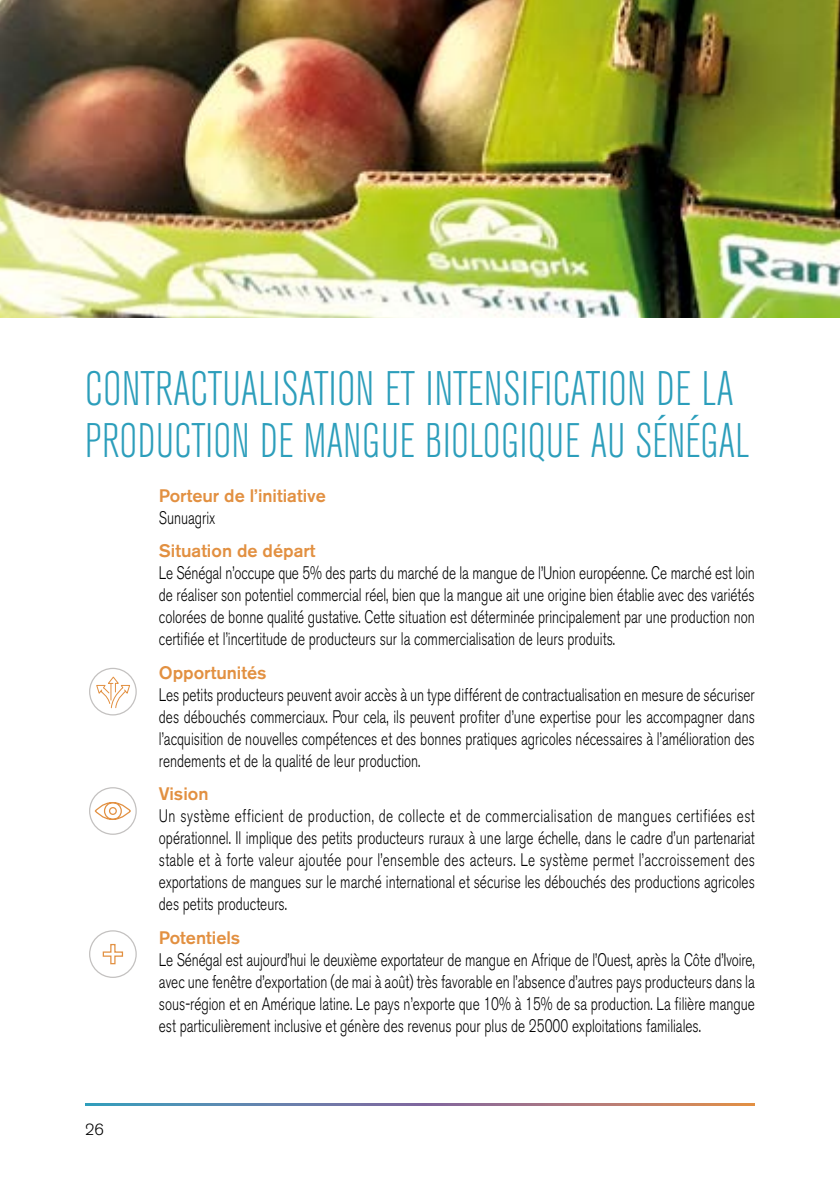
<style>
.page{position:relative;width:840px;height:1191px;background:#fff}
.page>*{position:absolute;margin:0;border:0;box-sizing:border-box;transform-origin:0 0}
.t1{font:300 condensed 48px/52px "Akzidenz Grotesk BE";letter-spacing:.01em;color:#2c9ebb}
.t2{font:700 37.8px "Helvetica Neue LT Std";color:#575756}
.t3{font:700 20.4px "Helvetica Neue LT Std";color:#575756}
.t4{font:300 18px/22px "Akzidenz Grotesk BE";color:#000;text-align:justify;scale:.75 1}
.t5{font:500 18px "Akzidenz Grotesk BE";color:#e29041}
.t6{font:300 16px "Akzidenz Grotesk BE";color:#000}
</style>
<div class="page">
<img style="left:0;top:0;width:839px;height:317px">
<svg style="left:85px;top:1103px;width:669px;height:3px;background:#887f93"></svg>
<div style="left:89px;top:668px;width:48px;height:47px;border:1px solid #c3c1c0;border-radius:50%"></div>
<svg style="left:95px;top:675px;width:36px;height:34px"></svg>
<div style="left:89px;top:787px;width:48px;height:48px;border:1px solid #c3c1c0;border-radius:50%"></div>
<svg style="left:94px;top:802px;width:37px;height:18px"></svg>
<div style="left:89px;top:930px;width:48px;height:48px;border:1px solid #c3c1c0;border-radius:50%"></div>
<svg style="left:102px;top:943px;width:22px;height:22px"></svg>
<h1 class="t1" style="left:85px;top:363px;width:665px">CONTRACTUALISATION ET INTENSIFICATION DE LA<br>PRODUCTION DE MANGUE BIOLOGIQUE AU SÉNÉGAL</h1>
<p class="t6" style="left:85px;top:1120px;width:20px">26</p>
<p class="t5" style="left:159px;top:485px;width:168px">Porteur de l’initiative</p>
<p class="t4" style="left:159px;top:507px;width:77px">Sunuagrix</p>
<p class="t5" style="left:159px;top:540px;width:158px">Situation de départ</p>
<p class="t4" style="left:159px;top:562px;width:795px">Le Sénégal n’occupe que 5% des parts du marché de la mangue de l’Union européenne. Ce marché est loin de réaliser son potentiel commercial réel, bien que la mangue ait une origine bien établie avec des variétés colorées de bonne qualité gustative. Cette situation est déterminée principalement par une production non certifiée et l’incertitude de producteurs sur la commercialisation de leurs produits.</p>
<p class="t5" style="left:159px;top:661px;width:109px">Opportunités</p>
<p class="t4" style="left:159px;top:684px;width:795px">Les petits producteurs peuvent avoir accès à un type différent de contractualisation en mesure de sécuriser des débouchés commerciaux. Pour cela, ils peuvent profiter d’une expertise pour les accompagner dans l’acquisition de nouvelles compétences et des bonnes pratiques agricoles nécessaires à l’amélioration des rendements et de la qualité de leur production.</p>
<p class="t5" style="left:159px;top:783px;width:51px">Vision</p>
<p class="t4" style="left:159px;top:805px;width:795px">Un système efficient de production, de collecte et de commercialisation de mangues certifiées est opérationnel. Il implique des petits producteurs ruraux à une large échelle, dans le cadre d’un partenariat stable et à forte valeur ajoutée pour l’ensemble des acteurs. Le système permet l’accroissement des exportations de mangues sur le marché international et sécurise les débouchés des productions agricoles des petits producteurs.</p>
<p class="t5" style="left:159px;top:926px;width:83px">Potentiels</p>
<p class="t4" style="left:159px;top:948px;width:795px">Le Sénégal est aujourd’hui le deuxième exportateur de mangue en Afrique de l’Ouest, après la Côte d’Ivoire, avec une fenêtre d’exportation (de mai à août) très favorable en l’absence d’autres pays producteurs dans la sous-région et en Amérique latine. Le pays n’exporte que 10% à 15% de sa production. La filière mangue est particulièrement inclusive et génère des revenus pour plus de 25000 exploitations familiales.</p>
<h2 class="t2" style="left:170px;top:810px;width:24px">+</h2>
<h2 class="t2" style="left:170px;top:856px;width:24px">+</h2>
<p class="t3" style="left:205px;top:893px;width:7px">!</p>
<p class="t3" style="left:205px;top:940px;width:7px">!</p>
<h2 class="t2" style="left:170px;top:928px;width:24px">+</h2>
<p class="t3" style="left:205px;top:1012px;width:7px">!</p>
</div>
